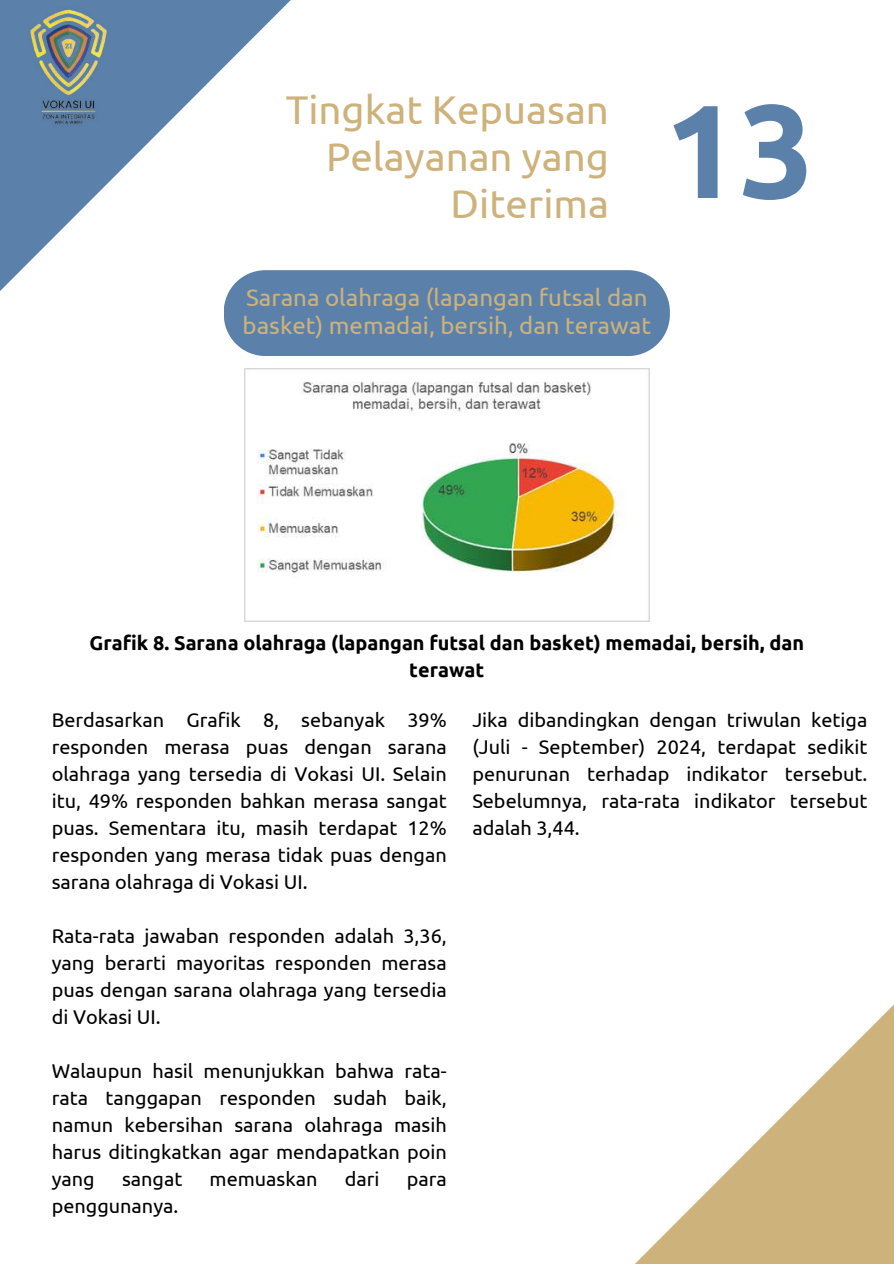
<style>
.page{position:relative;width:894px;height:1264px;background:#fff}
.page>*{position:absolute;margin:0;border:0;box-sizing:border-box;transform-origin:0 0}
.t1{font:700 132.3px "Ubuntu";color:#5b81ab}
.t2{font:40.05px/47.2px "Ubuntu";color:#cdb27b;text-align:right}
.t3{font:24px/28.2px "Ubuntu";color:#cdb27b}
.t4{font:19.8px/27px "Ubuntu";color:#000;text-align:justify}
.t5{font:700 19.8px/27px "Ubuntu";color:#000;text-align:center}
</style>
<div class="page">
<svg style="left:0;top:0;width:291px;height:291px"></svg>
<img style="left:0;top:0;width:135px;height:135px">
<div style="left:224px;top:270px;width:445px;height:86px;background:#5b81ab"></div>
<svg style="left:636px;top:1005px;width:257px;height:258px"></svg>
<img style="left:245px;top:368px;width:403px;height:253px">
<h2 class="t2" style="left:285px;top:85px;width:324px">Tingkat Kepuasan<br>Pelayanan yang<br>Diterima</h2>
<h1 class="t1" style="left:664px;top:75px;width:152px">13</h1>
<p class="t3" style="left:242px;top:283px;width:410px">Sarana olahraga (lapangan futsal dan basket) memadai, bersih, dan terawat</p>
<p class="t5" style="left:89px;top:629px;width:715px">Grafik 8. Sarana olahraga (lapangan futsal dan basket) memadai, bersih, dan terawat</p>
<p class="t4" style="left:52px;top:706px;width:396px">Berdasarkan Grafik 8, sebanyak 39% responden merasa puas dengan sarana olahraga yang tersedia di Vokasi UI. Selain itu, 49% responden bahkan merasa sangat puas. Sementara itu, masih terdapat 12% responden yang merasa tidak puas dengan sarana olahraga di Vokasi UI.</p>
<p class="t4" style="left:52px;top:922px;width:396px">Rata-rata jawaban responden adalah 3,36, yang berarti mayoritas responden merasa puas dengan sarana olahraga yang tersedia di Vokasi UI.</p>
<p class="t4" style="left:52px;top:1057px;width:396px">Walaupun hasil menunjukkan bahwa rata&shy;rata tanggapan responden sudah baik, namun kebersihan sarana olahraga masih harus ditingkatkan agar mendapatkan poin yang</p>
<p class="t4" style="left:122px;top:1165px;width:62px">sangat</p>
<p class="t4" style="left:209px;top:1165px;width:109px">memuaskan</p>
<p class="t4" style="left:345px;top:1165px;width:36px">dari</p>
<p class="t4" style="left:406px;top:1165px;width:42px">para</p>
<p class="t4" style="left:52px;top:1192px;width:128px">penggunanya.</p>
<p class="t4" style="left:472px;top:706px;width:396px">Jika dibandingkan dengan triwulan ketiga (Juli - September) 2024, terdapat sedikit penurunan terhadap indikator tersebut.<br>Sebelumnya, rata-rata indikator tersebut adalah 3,44.</p>
</div>
